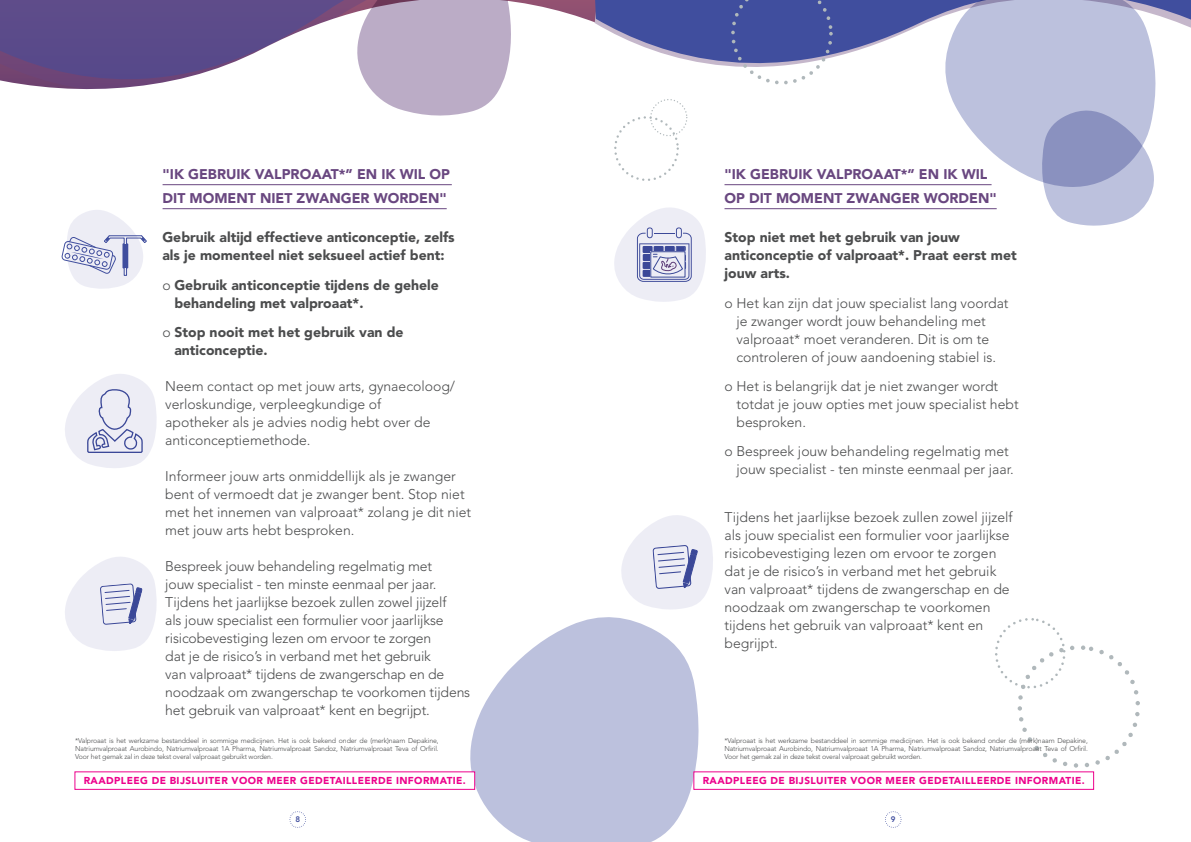
<style>
.page{position:relative;width:1191px;height:842px;background:#fff}
.page>*{position:absolute;margin:0;border:0;box-sizing:border-box;transform-origin:0 0}
.t1{font:300 14px/18px "Avenir LT Std";color:#4b4c4d}
.t2{font:900 14px/18px "Avenir LT Std";color:#4b4c4d}
.t3{font:900 14px/24px "Avenir LT Std";color:#694780}
.t4{font:900 10px "Avenir LT Std";letter-spacing:.04em;color:#ed028c}
.t5{font:800 8px "Avenir LT Std";color:#404e9e}
.t6{font:300 7px/8px "Avenir LT Std";letter-spacing:-.02em;color:#4b4c4d;text-align:justify}
.s1{font-weight:300}
</style>
<div class="page">
<svg style="left:0;top:0;width:591px;height:90px;fill:#5f4c8a"></svg>
<svg style="left:614px;top:99px;width:73px;height:82px"></svg>
<svg style="left:591px;top:0;width:600px;height:85px"></svg>
<svg style="left:1044px;top:189px;width:109px;height:37px"></svg>
<svg style="left:731px;top:0;width:101px;height:84px"></svg>
<svg style="left:995px;top:618px;width:145px;height:150px"></svg>
<svg style="left:470px;top:617px;width:229px;height:225px;fill:#bcc1dd"></svg>
<svg style="left:354px;top:0;width:158px;height:116px;background:#c3b5cc"></svg>
<svg style="left:941px;top:0;width:217px;height:189px;fill:#bcc1dd"></svg>
<svg style="left:289px;top:811px;width:17px;height:17px"></svg>
<svg style="left:885px;top:811px;width:16px;height:17px"></svg>
<svg style="left:65px;top:374px;width:92px;height:94px"></svg>
<svg style="left:65px;top:557px;width:92px;height:94px"></svg>
<hr style="left:724px;top:184px;width:267px;height:1px;background:#694780">
<hr style="left:724px;top:208px;width:272px;height:1px;background:#694780">
<svg style="left:614px;top:208px;width:92px;height:94px"></svg>
<svg style="left:621px;top:515px;width:92px;height:94px"></svg>
<hr style="left:163px;top:184px;width:289px;height:1px;background:#694780">
<hr style="left:163px;top:208px;width:284px;height:1px;background:#694780">
<svg style="left:61px;top:210px;width:86px;height:79px"></svg>
<div style="left:123px;top:244px;width:5px;height:24px;background:#404e9e"></div>
<div style="left:75px;top:772px;width:400px;height:17px;background:#fff"></div>
<div style="left:75px;top:771px;width:400px;height:19px;border:1px solid #ed028c"></div>
<div style="left:694px;top:772px;width:399px;height:17px;background:#fff"></div>
<div style="left:693px;top:771px;width:401px;height:19px;border:1px solid #ed028c"></div>
<p class="t3" style="left:163px;top:162px;width:289px">"IK GEBRUIK VALPROAAT*” EN IK WIL OP<br>DIT MOMENT NIET ZWANGER WORDEN"</p>
<p class="t2" style="left:162px;top:228px;width:294px">Gebruik altijd effectieve anticonceptie, zelfs als je momenteel niet seksueel actief bent:</p>
<p class="t2" style="left:174px;top:276px;width:266px;text-indent:-12px"><span class="s1">o</span> Gebruik anticonceptie tijdens de gehele behandeling met valproaat*.</p>
<p class="t2" style="left:174px;top:323px;width:231px;text-indent:-12px"><span class="s1">o</span> Stop nooit met het gebruik van de anticonceptie.</p>
<p class="t1" style="left:165px;top:377px;width:291px">Neem contact op met jouw arts, gynaecoloog/ verloskundige, verpleegkundige of<br>apotheker als je advies nodig hebt over de anticonceptiemethode.</p>
<p class="t1" style="left:165px;top:467px;width:307px">Informeer jouw arts onmiddellijk als je zwanger bent of vermoedt dat je zwanger bent. Stop niet met het innemen van valproaat* zolang je dit niet met jouw arts hebt besproken.</p>
<p class="t1" style="left:165px;top:557px;width:306px">Bespreek jouw behandeling regelmatig met<br>jouw specialist - ten minste eenmaal per jaar.<br>Tijdens het jaarlijkse bezoek zullen zowel jijzelf<br>als jouw specialist een formulier voor jaarlijkse risicobevestiging lezen om ervoor te zorgen<br>dat je de risico’s in verband met het gebruik<br>van valproaat* tijdens de zwangerschap en de noodzaak om zwangerschap te voorkomen tijdens het gebruik van valproaat* kent en begrijpt.</p>
<p class="t3" style="left:724px;top:162px;width:274px">"IK GEBRUIK VALPROAAT*” EN IK WIL<br>OP DIT MOMENT ZWANGER WORDEN"</p>
<p class="t2" style="left:724px;top:228px;width:294px">Stop niet met het gebruik van jouw anticonceptie of valproaat*. Praat eerst met jouw arts.</p>
<p class="t1" style="left:736px;top:294px;width:274px;text-indent:-12px">o Het kan zijn dat jouw specialist lang voordat je zwanger wordt jouw behandeling met valproaat* moet veranderen. Dit is om te controleren of jouw aandoening stabiel is.</p>
<p class="t1" style="left:736px;top:377px;width:284px;text-indent:-12px">o Het is belangrijk dat je niet zwanger wordt totdat je jouw opties met jouw specialist hebt besproken.</p>
<p class="t1" style="left:736px;top:442px;width:279px;text-indent:-12px">o Bespreek jouw behandeling regelmatig met jouw specialist - ten minste eenmaal per jaar.</p>
<p class="t1" style="left:724px;top:508px;width:290px">Tijdens het jaarlijkse bezoek zullen zowel jijzelf als jouw specialist een formulier voor jaarlijkse risicobevestiging lezen om ervoor te zorgen dat je de risico’s in verband met het gebruik van valproaat* tijdens de zwangerschap en de noodzaak om zwangerschap te voorkomen tijdens het gebruik van valproaat* kent en begrijpt.</p>
<p class="t6" style="left:75px;top:737px;width:365px">*Valproaat is het werkzame bestanddeel in sommige medicijnen. Het is ook bekend onder de (merk)naam Depakine, Natriumvalproaat Aurobindo, Natriumvalproaat 1A Pharma, Natriumvalproaat Sandoz, Natriumvalproaat Teva of Orfiril.<br>Voor het gemak zal in deze tekst overal valproaat gebruikt worden.</p>
<p class="t6" style="left:724px;top:737px;width:365px">*Valproaat is het werkzame bestanddeel in sommige medicijnen. Het is ook bekend onder de (merk)naam Depakine, Natriumvalproaat Aurobindo, Natriumvalproaat 1A Pharma, Natriumvalproaat Sandoz, Natriumvalproaat Teva of Orfiril.<br>Voor het gemak zal in deze tekst overal valproaat gebruikt worden.</p>
<p class="t4" style="left:84px;top:775px;width:383px">RAADPLEEG DE BIJSLUITER VOOR MEER GEDETAILLEERDE INFORMATIE.</p>
<p class="t4" style="left:702px;top:775px;width:383px">RAADPLEEG DE BIJSLUITER VOOR MEER GEDETAILLEERDE INFORMATIE.</p>
<p class="t5" style="left:295px;top:814px;width:6px">8</p>
<p class="t5" style="left:891px;top:814px;width:6px">9</p>
</div>
